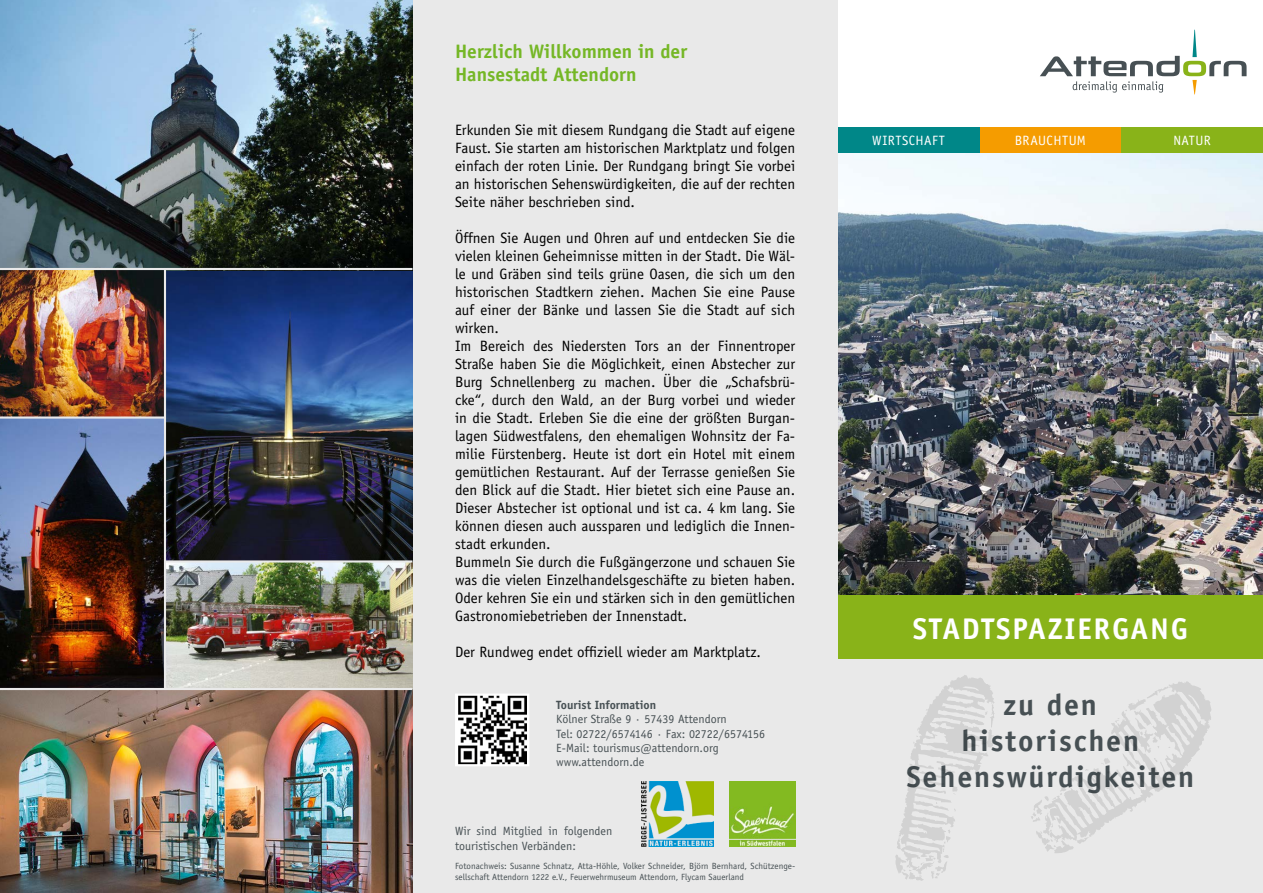
<style>
.page{position:relative;width:1263px;height:893px;background:#fff}
.page>*{position:absolute;margin:0;border:0;box-sizing:border-box;transform-origin:0 0}
.t1{font:700 30px/36px "Officina Sans";letter-spacing:.06em;color:#475054;text-align:center}
.t2{font:700 30px "Officina Sans";letter-spacing:.06em;color:#fff}
.t3{font:700 19.5px/23.4px "AT Officina Sans";color:#75b726}
.t4{font:15px/18px "AT Officina Sans";color:#000;text-align:justify}
.t5{font:13.5px "Officina Sans";letter-spacing:.035em;color:#fff}
.t6{font:12px/14.4px "AT Officina Sans";color:#475054}
.t7{font:700 12px "AT Officina Sans";color:#475054}
.t8{font:9px/10.8px "AT Officina Sans";color:#475054}
</style>
<div class="page">
<div style="left:838px;top:445px;width:425px;height:448px;background:#e9e9e9"></div>
<svg style="left:1040px;top:29px;width:206px;height:66px"></svg>
<img style="left:838px;top:153px;width:425px;height:442px">
<div style="left:838px;top:595px;width:425px;height:64px;background:#89b319"></div>
<div style="left:0;top:0;width:838px;height:893px;background:#e9e9e9"></div>
<svg style="left:1031px;top:681px;width:180px;height:172px"></svg>
<svg style="left:895px;top:675px;width:100px;height:206px"></svg>
<img style="left:0;top:690px;width:412px;height:203px">
<img style="left:458px;top:696px;width:68px;height:67px">
<div style="left:455px;top:693px;width:74px;height:73px;border:2px solid #fff"></div>
<svg style="left:641px;top:781px;width:73px;height:66px"></svg>
<img style="left:641px;top:781px;width:72px;height:65px">
<img style="left:730px;top:781px;width:65px;height:66px">
<div style="left:979px;top:128px;width:142px;height:25px;background:#f59c00"></div>
<div style="left:838px;top:128px;width:141px;height:25px;background:#008788"></div>
<div style="left:1121px;top:128px;width:142px;height:25px;background:#89b319"></div>
<img style="left:0;top:0;width:412px;height:268px">
<img style="left:0;top:270px;width:412px;height:418px">
<h2 class="t3" style="left:455px;top:39px;width:234px">Herzlich Willkommen in der<br>Hansestadt Attendorn</h2>
<p class="t4" style="left:455px;top:121px;width:342px">Erkunden Sie mit diesem Rundgang die Stadt auf eigene Faust. Sie starten am historischen Marktplatz und folgen einfach der roten Linie. Der Rundgang bringt Sie vorbei an historischen Sehenswürdigkeiten, die auf der rechten Seite näher beschrieben sind.</p>
<p class="t4" style="left:455px;top:229px;width:342px;text-align:left">Öffnen Sie Augen und Ohren auf und entdecken Sie die vielen kleinen Geheimnisse mitten in der Stadt. Die Wäl&shy;le und Gräben sind teils grüne Oasen, die sich um den historischen Stadtkern ziehen. Machen Sie eine Pause auf einer der Bänke und lassen Sie die Stadt auf sich wirken.<br>Im Bereich des Niedersten Tors an der Finnentroper Straße haben Sie die Möglichkeit, einen Abstecher zur Burg Schnellenberg zu machen. Über die „Schafsbrü&shy;cke“, durch den Wald, an der Burg vorbei und wieder in die Stadt. Erleben Sie die eine der größten Burgan&shy;lagen Südwestfalens, den ehemaligen Wohnsitz der Fa&shy;milie Fürstenberg. Heute ist dort ein Hotel mit einem gemütlichen Restaurant. Auf der Terrasse genießen Sie den Blick auf die Stadt. Hier bietet sich eine Pause an.<br>Dieser Abstecher ist optional und ist ca. 4 km lang. Sie können diesen auch aussparen und lediglich die Innen&shy;stadt erkunden.<br>Bummeln Sie durch die Fußgängerzone und schauen Sie was die vielen Einzelhandelsgeschäfte zu bieten haben.<br>Oder kehren Sie ein und stärken sich in den gemütlichen Gastronomiebetrieben der Innenstadt.</p>
<p class="t4" style="left:455px;top:643px;width:307px">Der Rundweg endet offiziell wieder am Marktplatz.</p>
<p class="t7" style="left:556px;top:697px;width:101px">Tourist Information</p>
<p class="t6" style="left:556px;top:712px;width:211px">Kölner Straße 9 · 57439 Attendorn<br>Tel: 02722/6574146 · Fax: 02722/6574156<br>E-Mail: tourismus@attendorn.org www.attendorn.de</p>
<p class="t6" style="left:455px;top:824px;width:159px">Wir sind Mitglied in folgenden touristischen Verbänden:</p>
<p class="t8" style="left:455px;top:861px;width:342px">Fotonachweis: Susanne Schnatz, Atta-Höhle, Volker Schneider, Björn Bernhard, Schützenge&shy;sellschaft Attendorn 1222 e.V., Feuerwehrmuseum Attendorn, Flycam Sauerland</p>
<p class="t5" style="left:872px;top:132px;width:74px">WIRTSCHAFT</p>
<p class="t5" style="left:1015px;top:132px;width:73px">BRAUCHTUM</p>
<p class="t5" style="left:1173px;top:132px;width:39px">NATUR</p>
<h1 class="t2" style="left:913px;top:610px;width:277px">STADTSPAZIERGANG</h1>
<h1 class="t1" style="left:906px;top:686px;width:289px">zu den<br>historischen<br>Sehenswürdigkeiten</h1>
</div>
